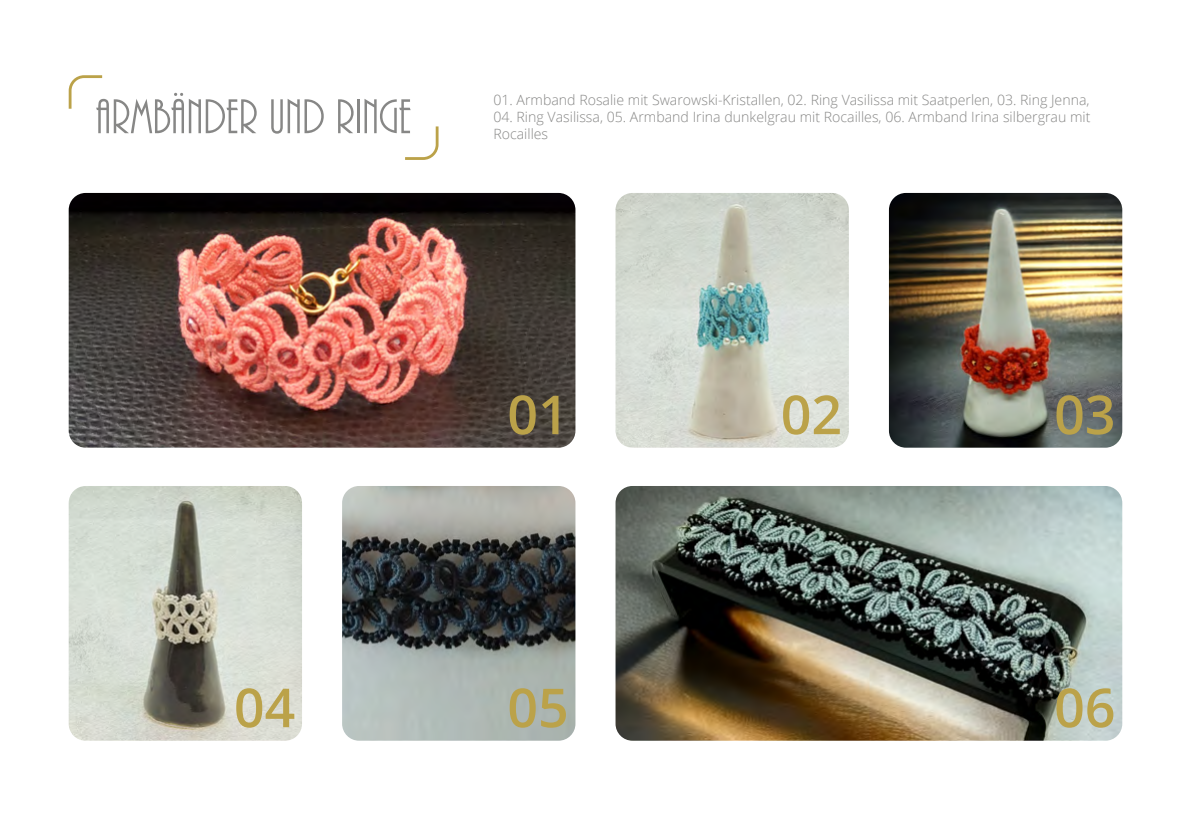
<style>
.page{position:relative;width:1191px;height:840px;background:#fff}
.page>*{position:absolute;margin:0;border:0;box-sizing:border-box;transform-origin:0 0}
.Basisformat{font:600 53.6px "Open Sans";color:#bba249}
.Titel{font:50.8px "ARBONNIE";color:#878786}
.Informationen{font:300 14.2px "Open Sans";color:#878786}
</style>
<div class="page">
<svg style="left:68px;top:75px;width:35px;height:34px"></svg>
<svg style="left:405px;top:126px;width:34px;height:34px"></svg>
<img style="left:69px;top:193px;width:506px;height:254px">
<img style="left:615px;top:486px;width:507px;height:254px">
<img style="left:615px;top:193px;width:234px;height:254px">
<img style="left:889px;top:193px;width:233px;height:254px">
<img style="left:69px;top:486px;width:233px;height:254px">
<img style="left:342px;top:486px;width:233px;height:254px">
<p class="Titel" style="left:96px;top:91px;width:317px">ARMBÄNDER UND RINGE</p>
<p class="Informationen" style="left:493px;top:90px;width:597px">01. Armband Rosalie mit Swarowski-Kristallen, 02. Ring Vasilissa mit Saatperlen, 03. Ring Jenna,</p>
<p class="Informationen" style="left:493px;top:107px;width:598px">04. Ring Vasilissa, 05. Armband Irina dunkelgrau mit Rocailles, 06. Armband Irina silbergrau mit</p>
<p class="Informationen" style="left:493px;top:124px;width:56px">Rocailles</p>
<p class="Basisformat" style="left:507px;top:377px;width:63px">01</p>
<p class="Basisformat" style="left:780px;top:377px;width:63px">02</p>
<p class="Basisformat" style="left:1054px;top:377px;width:63px">03</p>
<p class="Basisformat" style="left:234px;top:670px;width:63px">04</p>
<p class="Basisformat" style="left:507px;top:670px;width:63px">05</p>
<p class="Basisformat" style="left:1054px;top:670px;width:63px">06</p>
</div>
